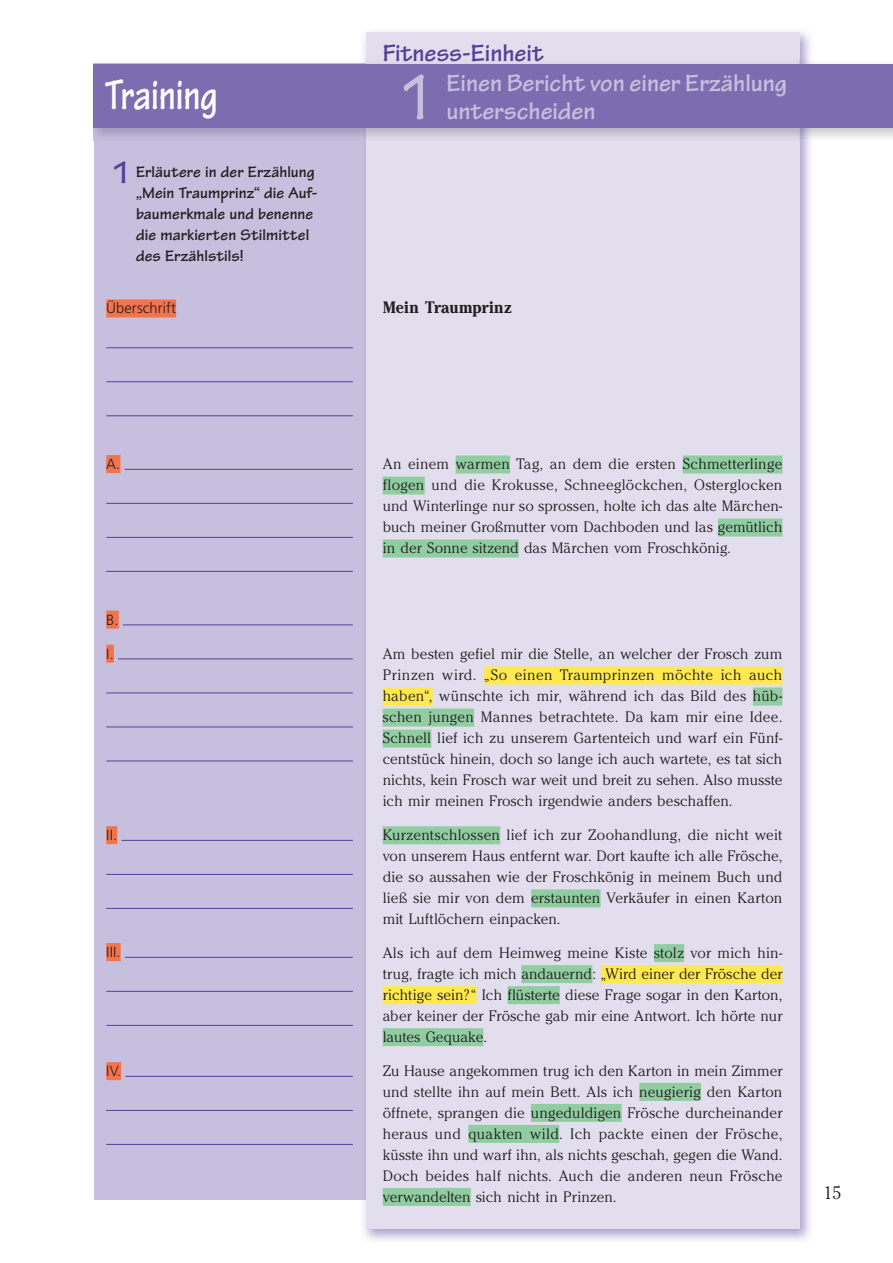
<style>
.page{position:relative;width:893px;height:1263px;background:#fff}
.page>*{position:absolute;margin:0;border:0;box-sizing:border-box;transform-origin:0 0}
.t1{font:700 68.4px "Tekton Pro";color:#c6bfde;scale:.83 1}
.t2{font:700 45px "Tekton Pro";color:#fff;scale:.8 1}
.t3{font:700 25.5px "Tekton Pro";color:#c6bfde}
.t4{font:700 25.5px "Tekton Pro";color:#573e99}
.t5{font:300 18px "Cheltenham";color:#231f20}
.t6{font:700 16.5px/21px "Tekton Pro";letter-spacing:.005em;color:#231f20}
.t7{font:700 16.5px "Cheltenham";letter-spacing:.01em;color:#231f20;scale:.93 1}
.t8{font:300 15px/21px "Cheltenham";letter-spacing:.005em;color:#231f20;text-align:justify}
.t9{font:300 14.7px "Frutiger";letter-spacing:.01em;color:#231f20}
.s1{font-size:33px;color:#573e99}
</style>
<div class="page">
<div style="left:94px;top:64px;width:705px;height:1135px;background:#c6bfde"></div>
<img style="left:364px;top:31px;width:446px;height:27px">
<img style="left:763px;top:141px;width:47px;height:1099px">
<div style="left:366px;top:33px;width:433px;height:1196px;background:#e2deee"></div>
<img style="left:93px;top:58px;width:800px;height:83px">
<img style="left:94px;top:128px;width:272px;height:13px">
<img style="left:366px;top:58px;width:433px;height:83px">
<div style="left:94px;top:64px;width:799px;height:64px;background:#7e6cb0"></div>
<div style="left:106px;top:299px;width:70px;height:18px;background:#f3744b"></div>
<hr style="left:106px;top:347px;width:247px;height:1px;background:#573e99">
<hr style="left:106px;top:381px;width:247px;height:1px;background:#573e99">
<hr style="left:106px;top:415px;width:247px;height:1px;background:#573e99">
<div style="left:106px;top:455px;width:14px;height:18px;background:#f3744b"></div>
<hr style="left:125px;top:469px;width:228px;height:1px;background:#573e99">
<hr style="left:106px;top:503px;width:247px;height:1px;background:#573e99">
<hr style="left:106px;top:537px;width:247px;height:1px;background:#573e99">
<hr style="left:106px;top:571px;width:247px;height:1px;background:#573e99">
<div style="left:106px;top:611px;width:13px;height:18px;background:#f3744b"></div>
<hr style="left:123px;top:624px;width:230px;height:1px;background:#573e99">
<div style="left:106px;top:645px;width:8px;height:18px;background:#f3744b"></div>
<hr style="left:118px;top:658px;width:235px;height:1px;background:#573e99">
<hr style="left:106px;top:692px;width:247px;height:1px;background:#573e99">
<hr style="left:106px;top:726px;width:247px;height:1px;background:#573e99">
<hr style="left:106px;top:761px;width:247px;height:1px;background:#573e99">
<div style="left:106px;top:826px;width:11px;height:18px;background:#f3744b"></div>
<hr style="left:121px;top:840px;width:232px;height:1px;background:#573e99">
<hr style="left:106px;top:874px;width:247px;height:1px;background:#573e99">
<hr style="left:106px;top:908px;width:247px;height:1px;background:#573e99">
<div style="left:106px;top:943px;width:15px;height:18px;background:#f3744b"></div>
<hr style="left:125px;top:957px;width:228px;height:1px;background:#573e99">
<hr style="left:106px;top:991px;width:247px;height:1px;background:#573e99">
<hr style="left:106px;top:1025px;width:247px;height:1px;background:#573e99">
<div style="left:106px;top:1062px;width:15px;height:18px;background:#f3744b"></div>
<hr style="left:125px;top:1076px;width:228px;height:1px;background:#573e99">
<hr style="left:106px;top:1110px;width:247px;height:1px;background:#573e99">
<hr style="left:106px;top:1144px;width:247px;height:1px;background:#573e99">
<div style="left:456px;top:455px;width:54px;height:18px;background:#90cea1"></div>
<div style="left:683px;top:455px;width:99px;height:18px;background:#90cea1"></div>
<div style="left:383px;top:476px;width:42px;height:18px;background:#90cea1"></div>
<div style="left:718px;top:518px;width:64px;height:18px;background:#90cea1"></div>
<div style="left:383px;top:539px;width:136px;height:18px;background:#90cea1"></div>
<div style="left:484px;top:666px;width:298px;height:18px;background:#ffe94d"></div>
<div style="left:383px;top:687px;width:50px;height:18px;background:#ffe94d"></div>
<div style="left:753px;top:687px;width:29px;height:18px;background:#90cea1"></div>
<div style="left:383px;top:708px;width:91px;height:18px;background:#90cea1"></div>
<div style="left:383px;top:729px;width:48px;height:18px;background:#90cea1"></div>
<div style="left:383px;top:826px;width:117px;height:18px;background:#90cea1"></div>
<div style="left:531px;top:889px;width:70px;height:18px;background:#90cea1"></div>
<div style="left:654px;top:944px;width:30px;height:18px;background:#90cea1"></div>
<div style="left:521px;top:965px;width:71px;height:18px;background:#90cea1"></div>
<div style="left:601px;top:965px;width:181px;height:18px;background:#ffe94d"></div>
<div style="left:383px;top:986px;width:93px;height:18px;background:#ffe94d"></div>
<div style="left:508px;top:986px;width:52px;height:18px;background:#90cea1"></div>
<div style="left:383px;top:1028px;width:100px;height:18px;background:#90cea1"></div>
<div style="left:639px;top:1083px;width:62px;height:18px;background:#90cea1"></div>
<div style="left:531px;top:1104px;width:91px;height:18px;background:#90cea1"></div>
<div style="left:468px;top:1125px;width:91px;height:18px;background:#90cea1"></div>
<div style="left:383px;top:1188px;width:88px;height:18px;background:#90cea1"></div>
<h2 class="t2" style="left:105px;top:68px;width:142px">Training</h2>
<p class="t6" style="left:136px;top:161px;width:183px;text-indent:-26px"><span class="s1">1</span> Erläutere in der Erzählung „Mein Traumprinz“ die Auf&shy;baumerkmale und benenne die markierten Stilmittel des Erzählstils!</p>
<p class="t9" style="left:106px;top:300px;width:71px">Überschrift</p>
<p class="t9" style="left:106px;top:455px;width:16px">A.</p>
<p class="t9" style="left:106px;top:611px;width:14px">B.</p>
<p class="t9" style="left:106px;top:645px;width:9px">I.</p>
<p class="t9" style="left:106px;top:827px;width:12px">II.</p>
<p class="t9" style="left:106px;top:943px;width:16px">III.</p>
<p class="t9" style="left:106px;top:1062px;width:16px">IV.</p>
<h3 class="t4" style="left:383px;top:38px;width:163px">Fitness-Einheit</h3>
<h1 class="t1" style="left:398px;top:57px;width:47px">1</h1>
<h3 class="t3" style="left:446px;top:68px;width:342px">Einen Bericht von einer Erzählung</h3>
<h3 class="t3" style="left:446px;top:96px;width:150px">unterscheiden</h3>
<p class="t7" style="left:383px;top:298px;width:140px">Mein Traumprinz</p>
<p class="t8" style="left:383px;top:454px;width:401px">An einem warmen Tag, an dem die ersten Schmetterlinge flogen und die Krokusse, Schneeglöckchen, Osterglocken und Winterlinge nur so sprossen, holte ich das alte Märchen&shy;buch meiner Großmutter vom Dachboden und las gemütlich in der Sonne sitzend das Märchen vom Froschkönig.</p>
<p class="t8" style="left:383px;top:644px;width:401px">Am besten gefiel mir die Stelle, an welcher der Frosch zum Prinzen wird. „So einen Traumprinzen möchte ich auch haben“, wünschte ich mir, während ich das Bild des hüb&shy;schen jungen Mannes betrachtete. Da kam mir eine Idee.<br>Schnell lief ich zu unserem Gartenteich und warf ein Fünf&shy;centstück hinein, doch so lange ich auch wartete, es tat sich nichts, kein Frosch war weit und breit zu sehen. Also musste ich mir meinen Frosch irgendwie anders beschaffen.</p>
<p class="t8" style="left:383px;top:824px;width:401px">Kurzentschlossen lief ich zur Zoohandlung, die nicht weit von unserem Haus entfernt war. Dort kaufte ich alle Frösche, die so aussahen wie der Froschkönig in meinem Buch und ließ sie mir von dem erstaunten Verkäufer in einen Karton mit Luftlöchern einpacken.</p>
<p class="t8" style="left:383px;top:942px;width:401px">Als ich auf dem Heimweg meine Kiste stolz vor mich hin&shy;trug, fragte ich mich andauernd: „Wird einer der Frösche der richtige sein?“ Ich flüsterte diese Frage sogar in den Karton, aber keiner der Frösche gab mir eine Antwort. Ich hörte nur lautes Gequake.</p>
<p class="t8" style="left:383px;top:1060px;width:401px">Zu Hause angekommen trug ich den Karton in mein Zimmer und stellte ihn auf mein Bett. Als ich neugierig den Karton öffnete, sprangen die ungeduldigen Frösche durcheinander heraus und quakten wild. Ich packte einen der Frösche, küsste ihn und warf ihn, als nichts geschah, gegen die Wand.<br>Doch beides half nichts. Auch die anderen neun Frösche verwandelten sich nicht in Prinzen.</p>
<p class="t5" style="left:823px;top:1182px;width:19px">15</p>
</div>
